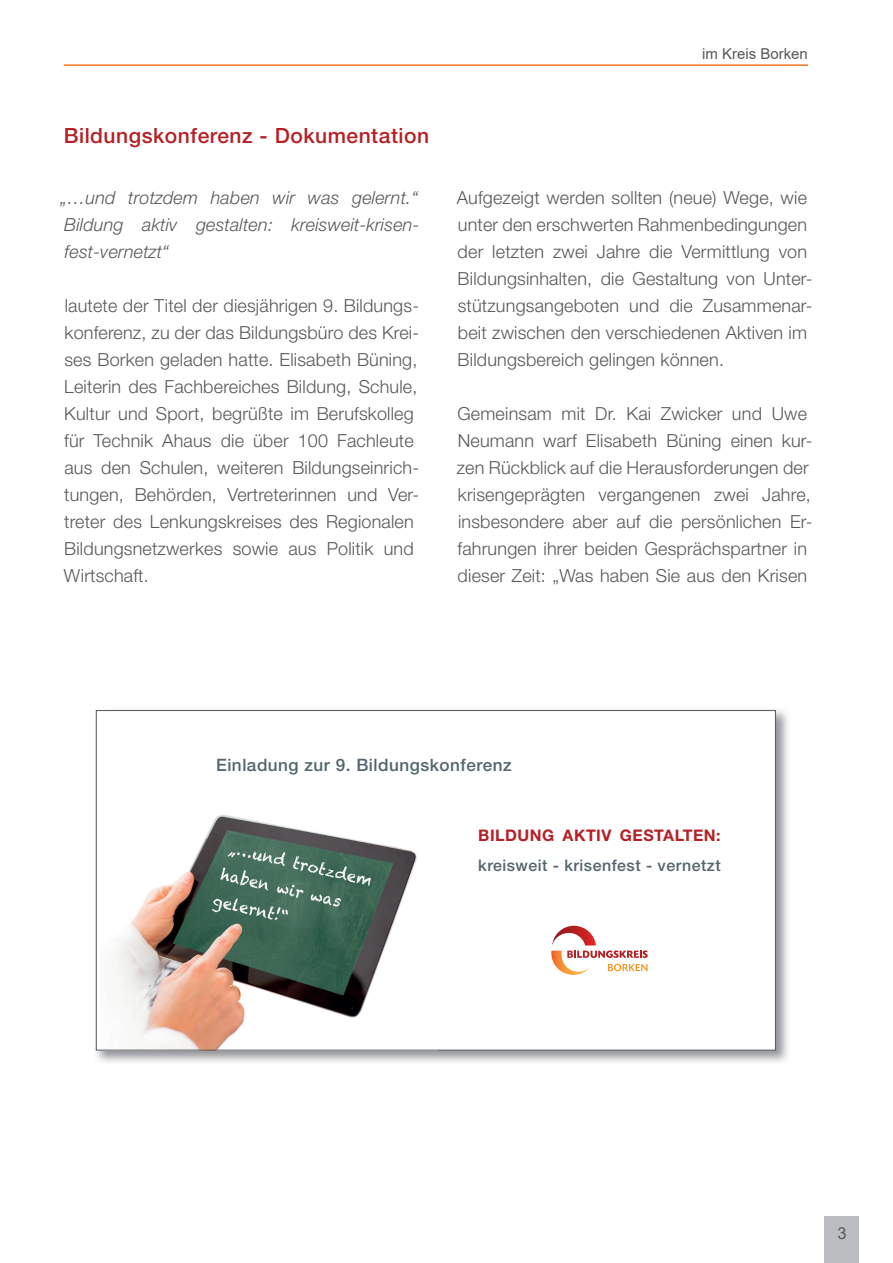
<style>
.page{position:relative;width:893px;height:1263px;background:#fff}
.page>*{position:absolute;margin:0;border:0;box-sizing:border-box;transform-origin:0 0}
.t1{font:500 21px "Helvetica Neue LT Std";letter-spacing:.025em;color:#b62024}
.t2{font:300 18px/27px "Helvetica Neue LT Std";letter-spacing:.01em;color:#57585a}
.t3{font:italic 300 18px/27px "Helvetica Neue LT Std";letter-spacing:.01em;color:#57585a;text-align:justify}
.t4{font:500 17.1px "Helvetica Neue LT Std";letter-spacing:.03em;color:#53656e}
.t5{font:16.5px "Arial";color:#57585a}
.t6{font:500 15.9px "Helvetica Neue LT Std";letter-spacing:.03em;color:#53656e}
.t7{font:700 15.9px "Helvetica Neue LT Std";letter-spacing:.03em;color:#b42025}
.t8{font:15px "Arial";color:#57585a}
</style>
<div class="page">
<div style="left:825px;top:1216px;width:34px;height:47px;background:#bcbdc0"></div>
<hr style="left:64px;top:64px;width:744px;height:2px;background:#f47721">
<img style="left:95px;top:710px;width:693px;height:352px">
<div style="left:96px;top:710px;width:679px;height:340px;background:#fff"></div>
<img style="left:117px;top:815px;width:300px;height:233px">
<svg style="left:551px;top:926px;width:97px;height:49px"></svg>
<p class="t1" style="left:64px;top:123px;width:367px">Bildungskonferenz - Dokumentation</p>
<p class="t3" style="left:61px;top:184px;width:360px">„…und trotzdem haben wir was gelernt.“ Bildung aktiv gestalten: kreisweit-krisen&shy;fest-vernetzt“</p>
<p class="t2" style="left:64px;top:292px;width:357px">lautete der Titel der diesjährigen 9. Bildungs&shy;konferenz, zu der das Bildungsbüro des Krei&shy;ses Borken geladen hatte. Elisabeth Büning, Leiterin des Fachbereiches Bildung, Schule, Kultur und Sport, begrüßte im Berufskolleg für Technik Ahaus die über 100 Fachleute aus den Schulen, weiteren Bildungseinrich&shy;tungen, Behörden, Vertreterinnen und Ver&shy;treter des Lenkungskreises des Regionalen Bildungsnetzwerkes sowie aus Politik und Wirtschaft.</p>
<p class="t8" style="left:702px;top:43px;width:107px">im Kreis Borken</p>
<p class="t2" style="left:457px;top:184px;width:357px">Aufgezeigt werden sollten (neue) Wege, wie unter den erschwerten Rahmenbedingungen der letzten zwei Jahre die Vermittlung von Bildungsinhalten, die Gestaltung von Unter&shy;stützungsangeboten und die Zusammenar&shy;beit zwischen den verschiedenen Aktiven im Bildungsbereich gelingen können.</p>
<p class="t2" style="left:457px;top:400px;width:357px">Gemeinsam mit Dr. Kai Zwicker und Uwe Neumann warf Elisabeth Büning einen kur&shy;zen Rückblick auf die Herausforderungen der krisengeprägten vergangenen zwei Jahre, insbesondere aber auf die persönlichen Er&shy;fahrungen ihrer beiden Gesprächspartner in dieser Zeit: „Was haben Sie aus den Krisen</p>
<p class="t4" style="left:216px;top:755px;width:297px">Einladung zur 9. Bildungskonferenz</p>
<p class="t7" style="left:478px;top:826px;width:244px">BILDUNG AKTIV GESTALTEN:</p>
<p class="t6" style="left:478px;top:856px;width:244px">kreisweit - krisenfest - vernetzt</p>
<p class="t5" style="left:837px;top:1222px;width:11px">3</p>
</div>
